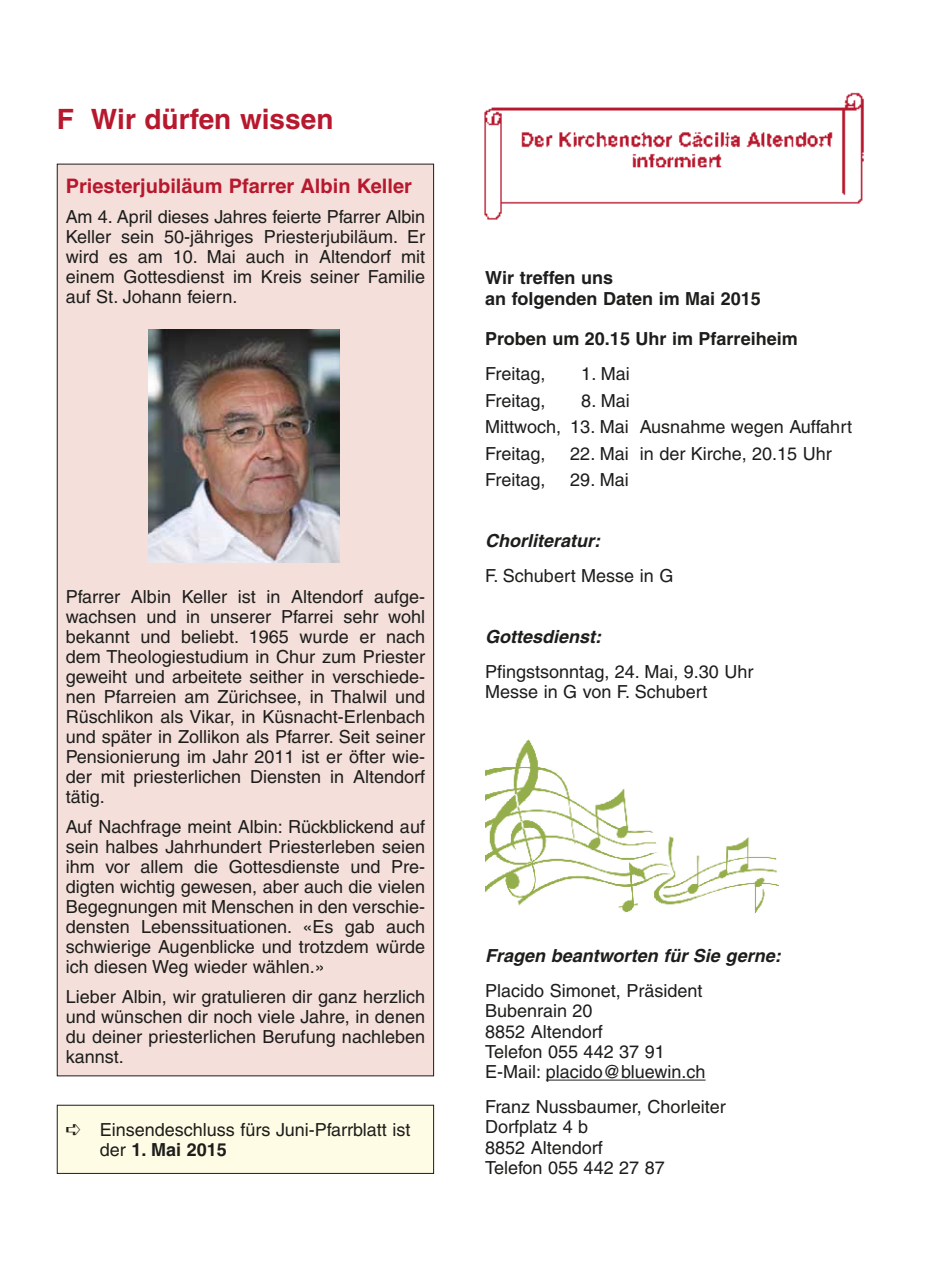
<style>
.page{position:relative;width:942px;height:1276px;background:#fff}
.page>*{position:absolute;margin:0;border:0;box-sizing:border-box;transform-origin:0 0}
.t1{font:700 28px "Helvetica";color:#b7182e}
.t2{font:700 20px "Helvetica";color:#b7182e}
.t3{font:18px/20px "Helvetica";color:#1d1d1b}
.t4{font:700 18px/20.4px "Helvetica";color:#1d1d1b}
.t5{font:italic 700 18px "Helvetica";color:#1d1d1b}
.s1{font-weight:700}
</style>
<div class="page">
<hr style="left:545px;top:1079px;width:160px;height:1px;background:#1d1d1b">
<img style="left:484px;top:92px;width:380px;height:128px">
<div style="left:57px;top:1105px;width:376px;height:68px;background:#fffce5"></div>
<div style="left:57px;top:1104px;width:377px;height:70px;border:1px solid #1d1d1b"></div>
<div style="left:57px;top:164px;width:376px;height:912px;background:#f4dfda"></div>
<img style="left:149px;top:329px;width:190px;height:233px">
<img style="left:485px;top:739px;width:293px;height:174px">
<h1 class="t1" style="left:57px;top:102px;width:278px">F Wir dürfen wissen</h1>
<p class="t2" style="left:66px;top:173px;width:347px">Priesterjubiläum Pfarrer Albin Keller</p>
<p class="t3" style="left:66px;top:206px;width:361px;text-align:justify">Am 4. April dieses Jahres feierte Pfarrer Albin Keller sein 50-jähriges Priesterjubiläum. Er wird es am 10. Mai auch in Altendorf mit einem Gottesdienst im Kreis seiner Familie auf St. Johann feiern.</p>
<p class="t3" style="left:66px;top:586px;width:361px;text-align:justify">Pfarrer Albin Keller ist in Altendorf aufge&shy;wachsen und in unserer Pfarrei sehr wohl bekannt und beliebt. 1965 wurde er nach dem Theologiestudium in Chur zum Priester geweiht und arbeitete seither in verschiede&shy;nen Pfarreien am Zürichsee, in Thalwil und Rüschlikon als Vikar, in Küsnacht-Erlenbach und später in Zollikon als Pfarrer. Seit seiner Pensionierung im Jahr 2011 ist er öfter wie&shy;der mit priesterlichen Diensten in Altendorf tätig.</p>
<p class="t3" style="left:66px;top:816px;width:361px;text-align:justify">Auf Nachfrage meint Albin: Rückblickend auf sein halbes Jahrhundert Priesterleben seien ihm vor allem die Gottesdienste und Pre&shy;digten wichtig gewesen, aber auch die vielen Begegnungen mit Menschen in den verschie&shy;densten Lebenssituationen. «Es gab auch schwierige Augenblicke und trotzdem würde ich diesen Weg wieder wählen.»</p>
<p class="t3" style="left:66px;top:986px;width:361px;text-align:justify">Lieber Albin, wir gratulieren dir ganz herzlich und wünschen dir noch viele Jahre, in denen du deiner priesterlichen Berufung nachleben kannst.</p>
<p class="t3" style="left:100px;top:1120px;width:312px;text-indent:-34px">➪ Einsendeschluss fürs Juni-Pfarrblatt ist der <span class="s1">1. Mai 2015</span></p>
<p class="t4" style="left:485px;top:267px;width:277px">Wir treffen uns<br>an folgenden Daten im Mai 2015</p>
<p class="t4" style="left:485px;top:328px;width:314px">Proben um 20.15 Uhr im Pfarreiheim</p>
<p class="t3" style="left:485px;top:363px;width:62px">Freitag,</p>
<p class="t3" style="left:581px;top:363px;width:50px">1. Mai</p>
<p class="t3" style="left:485px;top:390px;width:62px">Freitag,</p>
<p class="t3" style="left:485px;top:387px;width:368px;line-height:26.6px;text-indent:96px">8. Mai<br>Mittwoch, 13. Mai Ausnahme wegen Auffahrt<br>Freitag,</p>
<p class="t3" style="left:570px;top:443px;width:263px">22. Mai in der Kirche, 20.15 Uhr</p>
<p class="t3" style="left:485px;top:470px;width:62px">Freitag,</p>
<p class="t3" style="left:570px;top:470px;width:60px">29. Mai</p>
<p class="t5" style="left:485px;top:530px;width:117px">Chorliteratur:</p>
<p class="t3" style="left:485px;top:566px;width:190px">F. Schubert Messe in G</p>
<p class="t5" style="left:485px;top:626px;width:118px">Gottesdienst:</p>
<p class="t3" style="left:485px;top:661px;width:270px">Pfingstsonntag, 24. Mai, 9.30 Uhr<br>Messe in G von F. Schubert</p>
<p class="t5" style="left:485px;top:945px;width:297px">Fragen beantworten für Sie gerne:</p>
<p class="t3" style="left:485px;top:980px;width:222px">Placido Simonet, Präsident<br>Bubenrain 20<br>8852 Altendorf<br>Telefon 055 442 37 91<br>E-Mail: placido@bluewin.ch</p>
<p class="t3" style="left:485px;top:1096px;width:242px">Franz Nussbaumer, Chorleiter<br>Dorfplatz 4 b<br>8852 Altendorf<br>Telefon 055 442 27 87</p>
</div>
